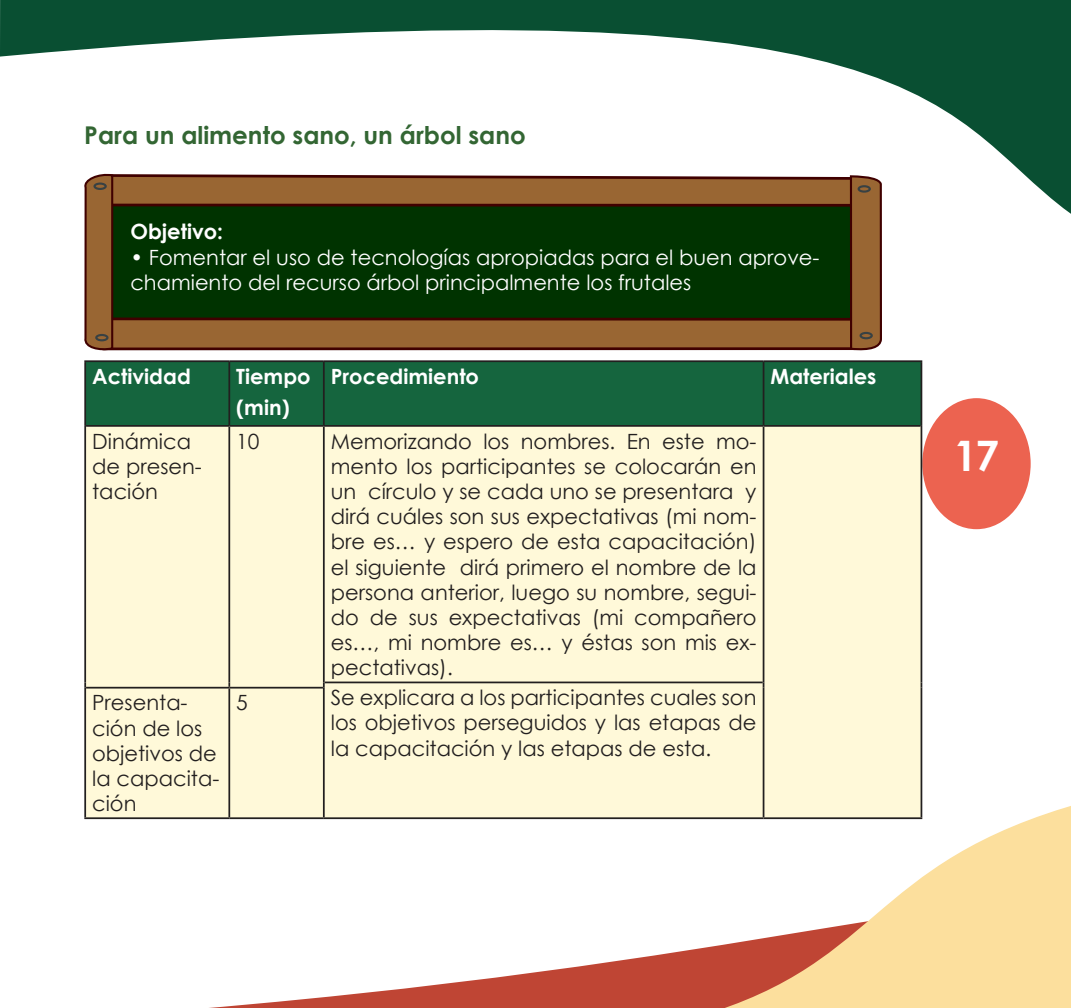
<style>
.page{position:relative;width:1071px;height:1008px;background:#fff}
.page>*{position:absolute;margin:0;border:0;box-sizing:border-box;transform-origin:0 0}
.t1{font:700 42px "Century Gothic";color:#fff}
.t2{font:700 24.5px "Century Gothic";color:#363}
.t3{font:21px/25.2px "Century Gothic";color:#221f1f}
.t4{font:21px/25.2px "Century Gothic";color:#fff}
.t5{font:700 21px/31.5px "Century Gothic";color:#fff}
</style>
<div class="page">
<div style="left:922px;top:398px;width:109px;height:131px;background:#ec6350;border-radius:50%"></div>
<svg style="left:0;top:0;width:1071px;height:214px"></svg>
<svg style="left:209px;top:952px;width:468px;height:56px"></svg>
<svg style="left:677px;top:801px;width:394px;height:207px;fill:#fcdf9d"></svg>
<svg style="left:83px;top:173px;width:800px;height:178px;background:#92644a"></svg>
<svg style="left:92px;top:182px;width:782px;height:160px;background:#31400f"></svg>
<div style="left:86px;top:362px;width:835px;height:63px;background:#15653e"></div>
<div style="left:86px;top:427px;width:835px;height:390px;background:#fff9d9"></div>
<hr style="left:921px;top:362px;width:1px;height:64px;background:#221f1f">
<hr style="left:921px;top:426px;width:1px;height:256px;background:#221f1f">
<hr style="left:921px;top:688px;width:1px;height:129px;background:#221f1f">
<hr style="left:84px;top:360px;width:145px;height:2px;background:#221f1f">
<hr style="left:84px;top:362px;width:2px;height:64px;background:#221f1f">
<hr style="left:229px;top:360px;width:95px;height:2px;background:#221f1f">
<hr style="left:228px;top:362px;width:2px;height:63px;background:#221f1f">
<hr style="left:324px;top:360px;width:440px;height:2px;background:#221f1f">
<hr style="left:323px;top:362px;width:2px;height:63px;background:#221f1f">
<hr style="left:764px;top:360px;width:158px;height:2px;background:#221f1f">
<hr style="left:763px;top:362px;width:1px;height:63px;background:#221f1f">
<hr style="left:84px;top:426px;width:2px;height:256px;background:#221f1f">
<hr style="left:228px;top:427px;width:2px;height:255px;background:#221f1f">
<hr style="left:323px;top:427px;width:2px;height:255px;background:#221f1f">
<hr style="left:763px;top:427px;width:1px;height:255px;background:#221f1f">
<svg style="left:84px;top:682px;width:2px;height:6px"></svg>
<svg style="left:323px;top:682px;width:2px;height:6px"></svg>
<hr style="left:763px;top:688px;width:1px;height:129px;background:#221f1f">
<hr style="left:86px;top:425px;width:143px;height:2px;background:#221f1f">
<hr style="left:229px;top:425px;width:95px;height:2px;background:#221f1f">
<hr style="left:324px;top:425px;width:440px;height:2px;background:#221f1f">
<hr style="left:764px;top:425px;width:157px;height:2px;background:#221f1f">
<hr style="left:325px;top:682px;width:438px;height:1px;background:#221f1f">
<hr style="left:86px;top:687px;width:143px;height:2px;background:#221f1f">
<hr style="left:229px;top:687px;width:94px;height:2px;background:#221f1f">
<hr style="left:84px;top:688px;width:2px;height:129px;background:#221f1f">
<hr style="left:228px;top:689px;width:2px;height:128px;background:#221f1f">
<hr style="left:323px;top:688px;width:2px;height:129px;background:#221f1f">
<hr style="left:84px;top:817px;width:145px;height:2px;background:#221f1f">
<hr style="left:229px;top:817px;width:95px;height:2px;background:#221f1f">
<hr style="left:324px;top:817px;width:440px;height:2px;background:#221f1f">
<hr style="left:764px;top:817px;width:158px;height:2px;background:#221f1f">
<p class="t2" style="left:84px;top:124px;width:443px">Para un alimento sano, un árbol sano</p>
<p class="t5" style="left:130px;top:217px;width:94px">Objetivo:</p>
<p class="t4" style="left:130px;top:246px;width:691px">• Fomentar el uso de tecnologías apropiadas para el buen aprove&shy;chamiento del recurso árbol principalmente los frutales</p>
<p class="t5" style="left:92px;top:362px;width:100px">Actividad</p>
<p class="t5" style="left:236px;top:362px;width:76px">Tiempo (min)</p>
<p class="t5" style="left:331px;top:362px;width:150px">Procedimiento</p>
<p class="t5" style="left:771px;top:362px;width:107px">Materiales</p>
<p class="t3" style="left:92px;top:430px;width:111px">Dinámica de presen&shy;tación</p>
<p class="t3" style="left:236px;top:430px;width:25px">10</p>
<p class="t3" style="left:331px;top:430px;width:427px;text-align:justify">Memorizando los nombres. En este mo&shy;mento los participantes se colocarán en un círculo y se cada uno se presentara y dirá cuáles son sus expectativas (mi nom&shy;bre es… y espero de esta capacitación) el siguiente dirá primero el nombre de la persona anterior, luego su nombre, segui&shy;do de sus expectativas (mi compañero es…, mi nombre es… y éstas son mis ex&shy;pectativas).</p>
<p class="t3" style="left:331px;top:687px;width:427px;text-align:justify">Se explicara a los participantes cuales son los objetivos perseguidos y las etapas de la capacitación y las etapas de esta.</p>
<p class="t3" style="left:92px;top:692px;width:129px">Presenta&shy;ción de los objetivos de la capacita&shy;ción</p>
<p class="t3" style="left:236px;top:692px;width:13px">5</p>
<h1 class="t1" style="left:954px;top:437px;width:47px">17</h1>
</div>
